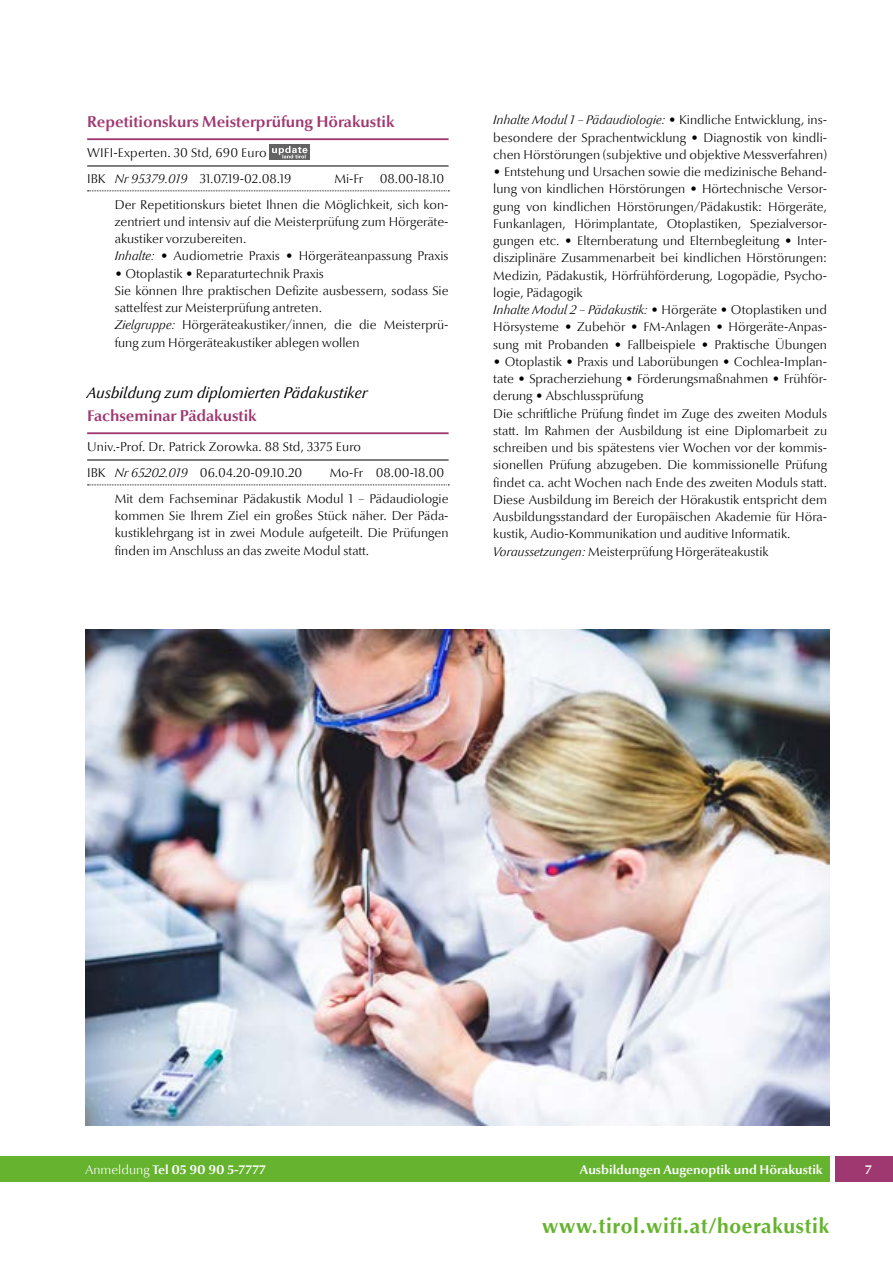
<style>
.page{position:relative;width:893px;height:1263px;background:#fff}
.page>*{position:absolute;margin:0;border:0;box-sizing:border-box;transform-origin:0 0}
.Fußzeile{font:700 21px "Optima";letter-spacing:.03em;color:#65b32e}
.titelabstandvor{font:700 15.75px "Optima Nova LT";color:#9f3870}
.utitel{font:italic 15.75px "Optima Nova LT";color:#000}
.titel{font:700 15.75px "Optima Nova LT";color:#9f3870}
.inhalt{font:300 12.75px/17.2px "Optima Nova LT";color:#000;text-align:justify}
.ortvanrtermine_ohnea{font:300 12.75px "Optima Nova LT";color:#000}
.trainerlepreis{font:300 12.75px "Optima Nova LT";letter-spacing:.01em;color:#000}
.t1{font:700 12.75px "Optima Nova LT";color:#fff}
.s1{font-style:italic}
.s2{font-weight:300}
</style>
<div class="page">
<div style="left:836px;top:1156px;width:57px;height:26px;background:#9f3870"></div>
<div style="left:0;top:1156px;width:829px;height:26px;background:#65b32e"></div>
<hr style="left:87px;top:138px;width:362px;height:2px;background:#9f3870">
<hr style="left:87px;top:166px;width:362px;height:1px;background:#000">
<svg style="left:88px;top:190px;width:361px;height:1px"></svg>
<hr style="left:87px;top:432px;width:362px;height:2px;background:#9f3870">
<hr style="left:87px;top:460px;width:362px;height:1px;background:#000">
<svg style="left:88px;top:484px;width:361px;height:1px"></svg>
<svg style="left:270px;top:145px;width:40px;height:15px"></svg>
<svg style="left:272px;top:146px;width:35px;height:12px"></svg>
<img style="left:85px;top:629px;width:744px;height:496px">
<p class="titelabstandvor" style="left:87px;top:112px;width:309px">Repetitionskurs Meisterprüfung Hörakustik</p>
<p class="trainerlepreis" style="left:87px;top:145px;width:181px">WIFI-Experten. 30 Std, 690 Euro</p>
<p class="ortvanrtermine_ohnea" style="left:87px;top:171px;width:206px">IBK <span class="s1">Nr 95379.019</span> 31.07.19-02.08.19</p>
<p class="ortvanrtermine_ohnea" style="left:334px;top:171px;width:30px">Mi-Fr</p>
<p class="ortvanrtermine_ohnea" style="left:380px;top:171px;width:66px">08.00-18.10</p>
<p class="inhalt" style="left:115px;top:196px;width:335px">Der Repetitionskurs bietet Ihnen die Möglichkeit, sich kon&shy;zentriert und intensiv auf die Meisterprüfung zum Hörgeräte&shy;akustiker vorzubereiten.</p>
<p class="inhalt" style="left:115px;top:248px;width:335px"><span class="s1">Inhalte:</span> • Audiometrie Praxis • Hörgeräteanpassung Praxis</p>
<p class="inhalt" style="left:115px;top:265px;width:211px">• Otoplastik • Reparaturtechnik Praxis</p>
<p class="inhalt" style="left:115px;top:282px;width:335px">Sie können Ihre praktischen Defizite ausbessern, sodass Sie sattelfest zur Meisterprüfung antreten.</p>
<p class="inhalt" style="left:115px;top:317px;width:335px"><span class="s1">Zielgruppe:</span> Hörgeräteakustiker/innen, die die Meisterprü&shy;fung zum Hörgeräteakustiker ablegen wollen</p>
<p class="utitel" style="left:87px;top:384px;width:282px">Ausbildung zum diplomierten Pädakustiker</p>
<p class="titel" style="left:87px;top:406px;width:171px">Fachseminar Pädakustik</p>
<p class="trainerlepreis" style="left:87px;top:439px;width:276px">Univ.-Prof. Dr. Patrick Zorowka. 88 Std, 3375 Euro</p>
<p class="ortvanrtermine_ohnea" style="left:87px;top:465px;width:217px">IBK <span class="s1">Nr 65202.019</span> 06.04.20-09.10.20</p>
<p class="ortvanrtermine_ohnea" style="left:330px;top:465px;width:116px">Mo-Fr 08.00-18.00</p>
<p class="inhalt" style="left:115px;top:490px;width:335px">Mit dem Fachseminar Pädakustik Modul 1 – Pädaudiologie kommen Sie Ihrem Ziel ein großes Stück näher. Der Päda&shy;kustiklehrgang ist in zwei Module aufgeteilt. Die Prüfungen finden im Anschluss an das zweite Modul statt.</p>
<p class="inhalt" style="left:493px;top:112px;width:335px"><span class="s1">Inhalte Modul 1 – Pädaudiologie:</span> • Kindliche Entwicklung, ins&shy;besondere der Sprachentwicklung • Diagnostik von kindli&shy;chen Hörstörungen (subjektive und objektive Messverfahren)</p>
<p class="inhalt" style="left:493px;top:163px;width:335px">• Entstehung und Ursachen sowie die medizinische Behand&shy;lung von kindlichen Hörstörungen • Hörtechnische Versor&shy;gung von kindlichen Hörstörungen/Pädakustik: Hörgeräte, Funkanlagen, Hörimplantate, Otoplastiken, Spezialversor&shy;gungen etc. • Elternberatung und Elternbegleitung • Inter&shy;disziplinäre Zusammenarbeit bei kindlichen Hörstörungen:<br>Medizin, Pädakustik, Hörfrühförderung, Logopädie, Psycho&shy;logie, Pädagogik</p>
<p class="inhalt" style="left:493px;top:301px;width:335px"><span class="s1">Inhalte Modul 2 – Pädakustik:</span> • Hörgeräte • Otoplastiken und Hörsysteme • Zubehör • FM-Anlagen • Hörgeräte-Anpas&shy;sung mit Probanden • Fallbeispiele • Praktische Übungen</p>
<p class="inhalt" style="left:493px;top:353px;width:335px">• Otoplastik • Praxis und Laborübungen • Cochlea-Implan&shy;tate • Spracherziehung • Förderungsmaßnahmen • Frühför&shy;derung • Abschlussprüfung</p>
<p class="inhalt" style="left:493px;top:405px;width:335px">Die schriftliche Prüfung findet im Zuge des zweiten Moduls statt. Im Rahmen der Ausbildung ist eine Diplomarbeit zu schreiben und bis spätestens vier Wochen vor der kommis&shy;sionellen Prüfung abzugeben. Die kommissionelle Prüfung findet ca. acht Wochen nach Ende des zweiten Moduls statt.<br>Diese Ausbildung im Bereich der Hörakustik entspricht dem Ausbildungsstandard der Europäischen Akademie für Höra&shy;kustik, Audio-Kommunikation und auditive Informatik.</p>
<p class="inhalt" style="left:493px;top:543px;width:277px"><span class="s1">Voraussetzungen:</span> Meisterprüfung Hörgeräteakustik</p>
<p class="t1" style="left:85px;top:1163px;width:183px"><span class="s2">Anmeldung</span> Tel 05 90 90 5-7777</p>
<p class="t1" style="left:580px;top:1162px;width:244px">Ausbildungen Augenoptik und Hörakustik</p>
<p class="t1" style="left:865px;top:1162px;width:8px">7</p>
<p class="Fußzeile" style="left:542px;top:1213px;width:289px">www.tirol.wifi.at/hoerakustik</p>
</div>
